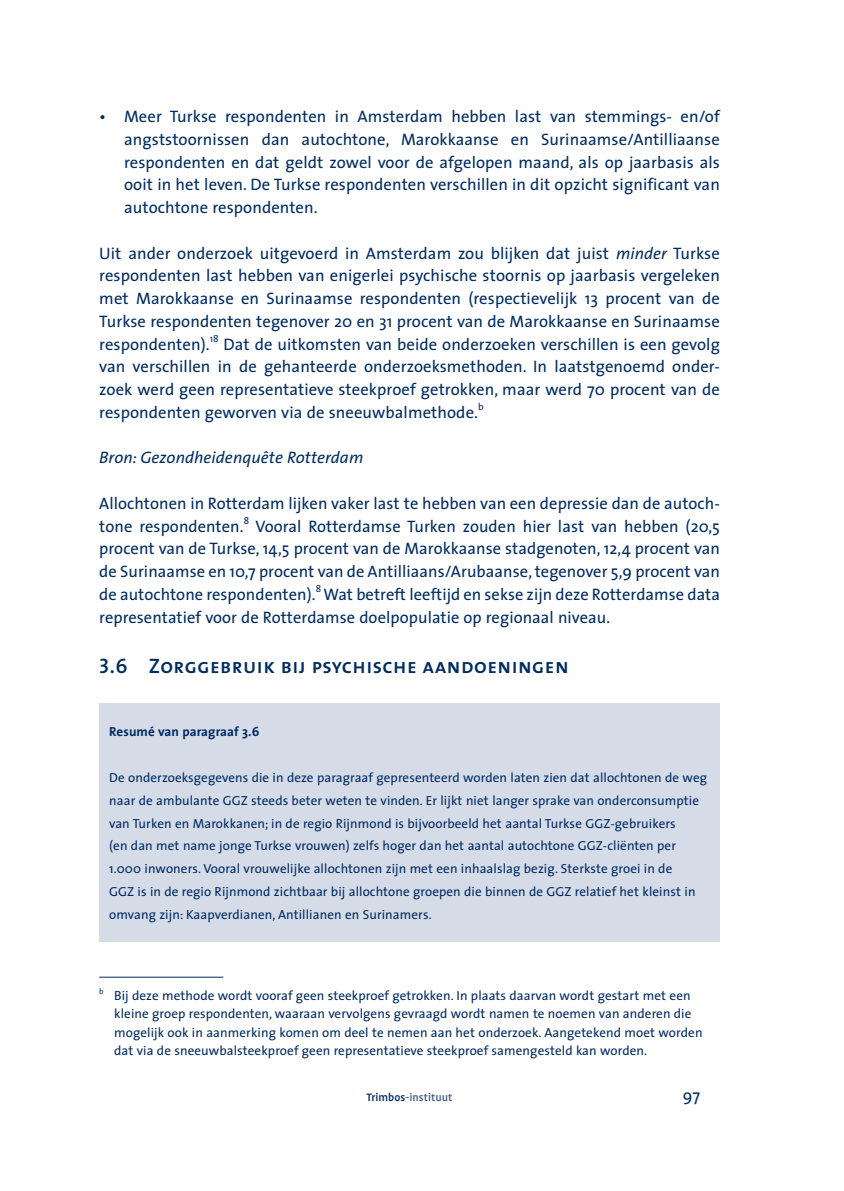
<style>
.page{position:relative;width:844px;height:1191px;background:#fff}
.page>*{position:absolute;margin:0;border:0;box-sizing:border-box;transform-origin:0 0}
.t1{font:21px "The Sans Semi Bold Caps";letter-spacing:.02em;color:#002c62}
.t2{font:16.62px/22.8px "The Sans";letter-spacing:.005em;color:#002c62;text-align:justify}
.t3{font:italic 16.62px "The Sans";letter-spacing:.005em;color:#002c62}
.t4{font:13.12px/22.8px "The Sans";letter-spacing:.005em;color:#002c62}
.t5{font:700 13.12px "The Sans";letter-spacing:.005em;color:#002c62}
.t6{font:500 12.25px "Profile";color:#445d8c}
.t7{font:7.88px "The Sans";color:#002c62}
.s1{font-style:italic}
.s2{color:#002c62}
</style>
<div class="page">
<div style="left:99px;top:703px;width:620px;height:238px;background:#d6dbe8"></div>
<hr style="left:99px;top:976px;width:124px;height:1px;background:#002c62">
<p class="t2" style="left:124px;top:104px;width:597px;text-indent:-25px">• Meer Turkse respondenten in Amsterdam hebben last van stemmings- en/of angststoornissen dan autochtone, Marokkaanse en Surinaamse/Antilliaanse respondenten en dat geldt zowel voor de afgelopen maand, als op jaarbasis als ooit in het leven. De Turkse respondenten verschillen in dit opzicht significant van autochtone respondenten.</p>
<p class="t2" style="left:99px;top:241px;width:622px">Uit ander onderzoek uitgevoerd in Amsterdam zou blijken dat juist <span class="s1">minder</span> Turkse respondenten last hebben van enigerlei psychische stoornis op jaarbasis vergeleken met Marokkaanse en Surinaamse respondenten (respectievelijk 13 procent van de Turkse respondenten tegenover 20 en 31 procent van de Marokkaanse en Surinaamse respondenten).<sup>18</sup> Dat de uitkomsten van beide onderzoeken verschillen is een gevolg van verschillen in de gehanteerde onderzoeksmethoden. In laatstgenoemd onder&shy;zoek werd geen representatieve steekproef getrokken, maar werd 70 procent van de respondenten geworven via de sneeuwbalmethode.<sup>b</sup></p>
<p class="t3" style="left:99px;top:444px;width:265px">Bron: Gezondheidenquête Rotterdam</p>
<p class="t2" style="left:99px;top:491px;width:622px">Allochtonen in Rotterdam lijken vaker last te hebben van een depressie dan de autoch&shy;tone respondenten.<sup>8</sup> Vooral Rotterdamse Turken zouden hier last van hebben (20,5 procent van de Turkse, 14,5 procent van de Marokkaanse stadgenoten, 12,4 procent van de Surinaamse en 10,7 procent van de Antilliaans/Arubaanse, tegenover 5,9 procent van de autochtone respondenten).<sup>8</sup> Wat betreft leeftijd en sekse zijn deze Rotterdamse data representatief voor de Rotterdamse doelpopulatie op regionaal niveau.</p>
<p class="t1" style="left:99px;top:649px;width:471px">3.6 Zorggebruik bij psychische aandoeningen</p>
<p class="t5" style="left:109px;top:721px;width:152px">Resumé van paragraaf 3.6</p>
<p class="t4" style="left:109px;top:766px;width:599px">De onderzoeksgegevens die in deze paragraaf gepresenteerd worden laten zien dat allochtonen de weg naar de ambulante GGZ steeds beter weten te vinden. Er lijkt niet langer sprake van onderconsumptie van Turken en Marokkanen; in de regio Rijnmond is bijvoorbeeld het aantal Turkse GGZ-gebruikers<br>(en dan met name jonge Turkse vrouwen) zelfs hoger dan het aantal autochtone GGZ-cliënten per 1.000 inwoners. Vooral vrouwelijke allochtonen zijn met een inhaalslag bezig. Sterkste groei in de<br>GGZ is in de regio Rijnmond zichtbaar bij allochtone groepen die binnen de GGZ relatief het kleinst in omvang zijn: Kaapverdianen, Antillianen en Surinamers.</p>
<p class="t7" style="left:99px;top:984px;width:6px">b</p>
<p class="t4" style="left:114px;top:986px;width:589px;line-height:18.4px">Bij deze methode wordt vooraf geen steekproef getrokken. In plaats daarvan wordt gestart met een kleine groep respondenten, waaraan vervolgens gevraagd wordt namen te noemen van anderen die mogelijk ook in aanmerking komen om deel te nemen aan het onderzoek. Aangetekend moet worden dat via de sneeuwbalsteekproef geen representatieve steekproef samengesteld kan worden.</p>
<p class="t6" style="left:366px;top:1090px;width:87px"><span class="s2">Trimbos</span>-instituut</p>
<p class="t2" style="left:682px;top:1083px;width:19px">97</p>
</div>
